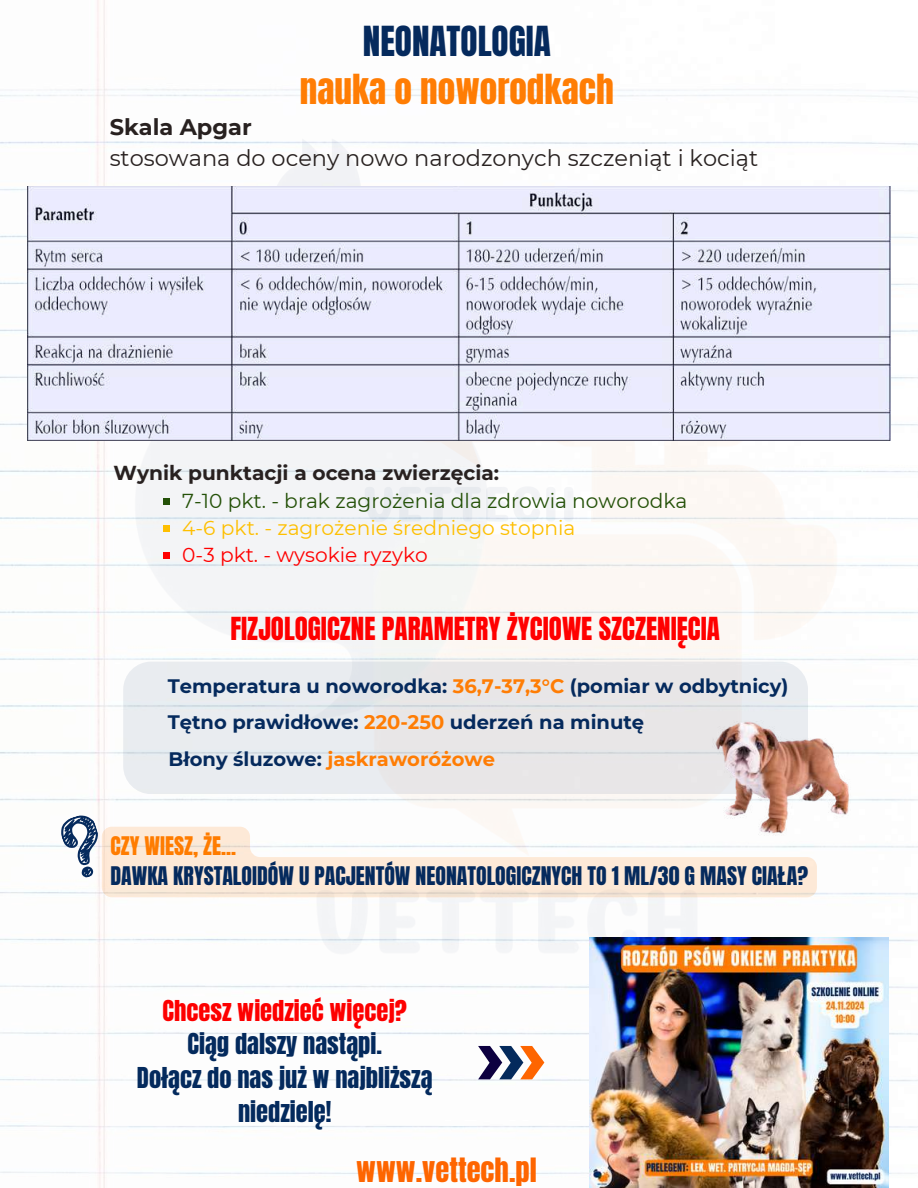
<style>
.page{position:relative;width:918px;height:1188px;background:#fff}
.page>*{position:absolute;margin:0;border:0;box-sizing:border-box;transform-origin:0 0}
.t1{font:35.25px "Anton";color:#ff7d04}
.t2{font:35.25px "Anton";color:#052a5d}
.t3{font:28.5px "Anton";color:#fe6500}
.t4{font:27px "Anton";color:#f00}
.t5{font:24.45px/33.8px "Anton";color:#042a5d;text-align:center}
.t6{font:24.45px "Anton";color:#fd0000}
.t7{font:22.5px "Montserrat";color:#282120}
.t8{font:700 22.5px "Montserrat";color:#282120}
.t9{font:21.75px "Anton";color:#052a5d}
.t10{font:21.75px "Anton";color:#ff7c00}
.t11{font:20.25px "Montserrat";color:#245108}
.t12{font:20.25px "Montserrat";color:#febf00}
.t13{font:700 20.25px "Montserrat";color:#282120}
.t14{font:20.25px "Montserrat";color:#f00}
.t15{font:700 19.5px/36.6px "Montserrat";color:#052a5d}
.s1{color:#ff7d04}
</style>
<div class="page">
<img style="left:0;top:0;width:918px;height:1188px">
<img style="left:99px;top:440px;width:773px;height:546px">
<img style="left:245px;top:116px;width:423px;height:423px">
<svg style="left:478px;top:1046px;width:66px;height:33px"></svg>
<div style="left:123px;top:662px;width:685px;height:132px;background:#e8e6e8;border-radius:28px"></div>
<img style="left:589px;top:937px;width:300px;height:251px">
<img style="left:28px;top:186px;width:863px;height:254px">
<svg style="left:57px;top:811px;width:53px;height:70px"></svg>
<img style="left:678px;top:703px;width:210px;height:141px">
<svg style="left:163px;top:498px;width:6px;height:6px"></svg>
<svg style="left:163px;top:526px;width:6px;height:6px"></svg>
<svg style="left:163px;top:553px;width:6px;height:6px"></svg>
<svg style="left:102px;top:827px;width:715px;height:70px;fill:#fde9d7"></svg>
<h1 class="t2" style="left:363px;top:16px;width:190px">NEONATOLOGIA</h1>
<h1 class="t1" style="left:300px;top:64px;width:316px">nauka o noworodkach</h1>
<p class="t8" style="left:110px;top:114px;width:144px">Skala Apgar</p>
<p class="t7" style="left:110px;top:144px;width:650px">stosowana do oceny nowo narodzonych szczeniąt i kociąt</p>
<p class="t13" style="left:114px;top:461px;width:387px">Wynik punktacji a ocena zwierzęcia:</p>
<p class="t11" style="left:182px;top:488px;width:507px">7-10 pkt. - brak zagrożenia dla zdrowia noworodka</p>
<p class="t12" style="left:182px;top:515px;width:395px">4-6 pkt. - zagrożenie średniego stopnia</p>
<p class="t14" style="left:182px;top:542px;width:247px">0-3 pkt. - wysokie ryzyko</p>
<h3 class="t4" style="left:230px;top:609px;width:491px">FIZJOLOGICZNE PARAMETRY ŻYCIOWE SZCZENIĘCIA</h3>
<p class="t15" style="left:168px;top:667px;width:622px">Temperatura u noworodka: <span class="s1">36,7-37,3°C</span> (pomiar w odbytnicy)<br>Tętno prawidłowe: <span class="s1">220-250</span> uderzeń na minutę<br>Błony śluzowe: <span class="s1">jaskraworóżowe</span></p>
<p class="t10" style="left:111px;top:830px;width:127px">CZY WIESZ, ŻE...</p>
<p class="t9" style="left:111px;top:860px;width:699px">DAWKA KRYSTALOIDÓW U PACJENTÓW NEONATOLOGICZNYCH TO 1 ML/30 G MASY CIAŁA?</p>
<p class="t6" style="left:163px;top:993px;width:246px">Chcesz wiedzieć więcej?</p>
<p class="t5" style="left:137px;top:1028px;width:297px">Ciąg dalszy nastąpi.<br>Dołącz do nas już w najbliższą niedzielę!</p>
<h2 class="t3" style="left:356px;top:1149px;width:182px">www.vettech.pl</h2>
</div>
